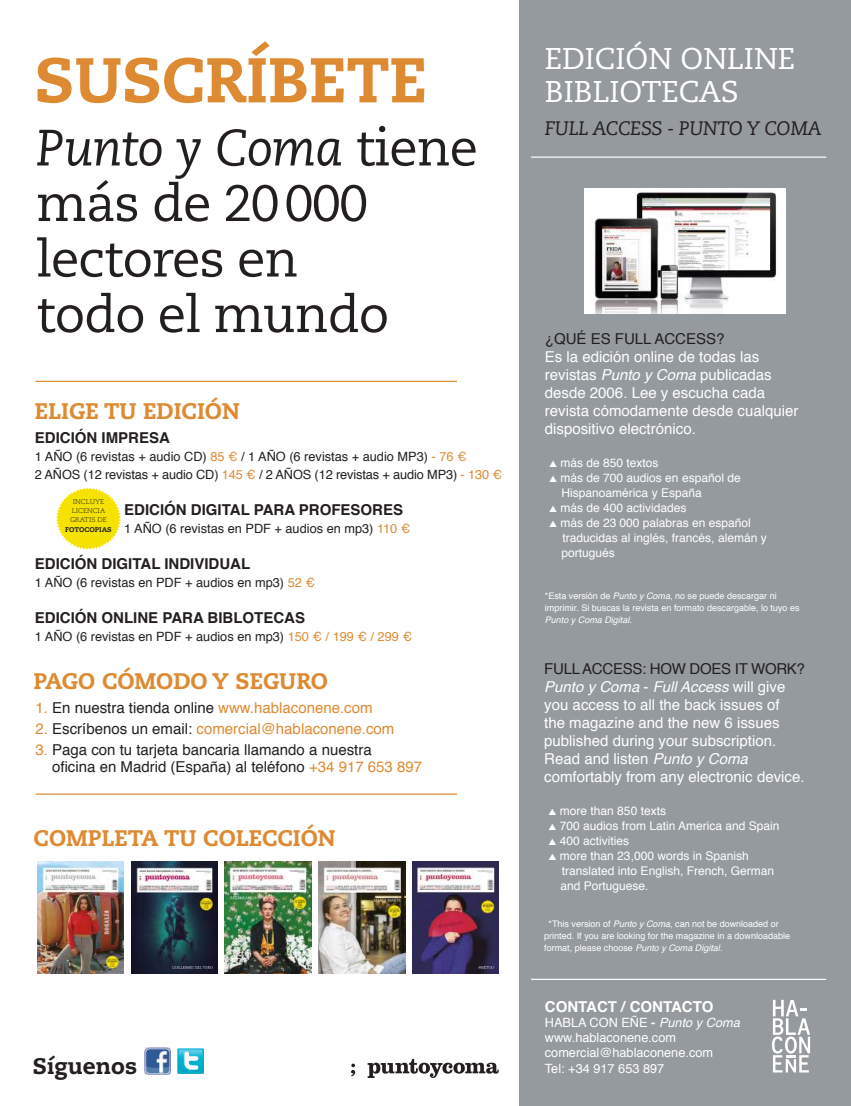
<style>
.page{position:relative;width:851px;height:1106px;background:#fff}
.page>*{position:absolute;margin:0;border:0;box-sizing:border-box;transform-origin:0 0}
.t1{font:800 63px "Caecilia";color:#de8a32}
.t2{font:51px/55.5px "Caecilia";letter-spacing:-.02em;color:#231f20}
.t3{font:30px/33px "Caecilia";color:#fff}
.t4{font:800 22.5px "Caecilia";color:#de8a32}
.t5{font:800 22.5px "Caecilia";color:#231f20}
.t6{font:italic 19.5px "Caecilia";letter-spacing:-.02em;color:#231f20}
.t7{font:15px/18px "Helvetica";color:#fff}
.t8{font:15px/16.5px "Helvetica";color:#231f20}
.t9{font:700 15px "Helvetica";color:#231f20}
.t10{font:15px "Helvetica";color:#de8a32}
.t11{font:700 15px "Helvetica";color:#fff}
.t12{font:12.75px/18px "Helvetica";color:#231f20}
.t13{font:12.75px/15px "Helvetica";color:#fff}
.t14{font:12px/15px "Helvetica";color:#fff}
.t15{font:9px/12px "Helvetica";color:#fff}
.t16{font:italic 9px "Helvetica";color:#fff}
.t17{font:300 6.9px/9.1px "Caecilia";color:#231f20;text-align:center;scale:1.04 1}
.t18{font:800 6.9px "Caecilia";color:#231f20;scale:1.04 1}
.s1{font-style:italic}
.s2{color:#de8a32}
.s3{color:#231f20}
.s4{font-weight:700}
</style>
<div class="page">
<hr style="left:850px;top:0;width:1px;height:1106px;background:#af1f22">
<div style="left:519px;top:0;width:331px;height:1106px;background:#949a9d"></div>
<img style="left:144px;top:1047px;width:26px;height:27px">
<img style="left:37px;top:861px;width:87px;height:112px">
<img style="left:131px;top:861px;width:86px;height:112px">
<img style="left:225px;top:861px;width:86px;height:112px">
<img style="left:318px;top:861px;width:87px;height:112px">
<img style="left:412px;top:861px;width:87px;height:112px">
<hr style="left:531px;top:156px;width:295px;height:2px;background:#fff">
<svg style="left:772px;top:999px;width:38px;height:73px"></svg>
<img style="left:177px;top:1048px;width:26px;height:25px">
<hr style="left:35px;top:381px;width:422px;height:1px;background:#de8a32">
<hr style="left:35px;top:793px;width:422px;height:1px;background:#de8a32">
<hr style="left:531px;top:978px;width:295px;height:2px;background:#fff">
<svg style="left:351px;top:1063px;width:4px;height:13px"></svg>
<svg style="left:367px;top:1058px;width:131px;height:20px"></svg>
<img style="left:584px;top:189px;width:201px;height:124px">
<svg style="left:56px;top:487px;width:65px;height:62px"></svg>
<h1 class="t1" style="left:35px;top:41px;width:393px">SUSCRÍBETE</h1>
<h3 class="t3" style="left:544px;top:43px;width:252px">EDICIÓN ONLINE<br>BIBLIOTECAS</h3>
<h3 class="t6" style="left:544px;top:117px;width:279px">FULL ACCESS - PUNTO Y COMA</h3>
<h2 class="t2" style="left:36px;top:121px;width:443px"><span class="s1">Punto y Coma</span> tiene más de 20 000 lectores en<br>todo el mundo</h2>
<p class="t8" style="left:544px;top:332px;width:181px">¿QUÉ ES FULL ACCESS?</p>
<p class="t7" style="left:544px;top:349px;width:255px">Es la edición online de todas las revistas <span class="s1">Punto y Coma</span> publicadas desde 2006. Lee y escucha cada revista cómodamente desde cualquier dispositivo electrónico.</p>
<p class="t14" style="left:549px;top:456px;width:111px">▲ más de 850 textos</p>
<p class="t14" style="left:561px;top:471px;width:181px;text-indent:-12px">▲ más de 700 audios en español de<br>Hispanoamérica y España</p>
<p class="t14" style="left:549px;top:501px;width:139px">▲ más de 400 actividades</p>
<p class="t14" style="left:561px;top:516px;width:207px;text-indent:-12px">▲ más de 23 000 palabras en español traducidas al inglés, francés, alemán y portugués</p>
<p class="t15" style="left:544px;top:591px;width:256px">*Esta versión de <span class="s1">Punto y Coma</span>, no se puede descargar ni imprimir. Si buscas la revista en formato descargable, lo tuyo es</p>
<p class="t16" style="left:544px;top:616px;width:89px">Punto y Coma Digital.</p>
<h3 class="t4" style="left:35px;top:397px;width:206px">ELIGE TU EDICIÓN</h3>
<p class="t9" style="left:35px;top:431px;width:137px">EDICIÓN IMPRESA</p>
<p class="t12" style="left:35px;top:449px;width:468px">1 AÑO (6 revistas + audio CD) <span class="s2">85 ¤</span> / 1 AÑO (6 revistas + audio MP3) <span class="s2">- 76 ¤<br></span>2 AÑOS (12 revistas + audio CD) <span class="s2">145 ¤</span> / 2 AÑOS (12 revistas + audio MP3) <span class="s2">- 130 ¤</span></p>
<p class="t9" style="left:124px;top:503px;width:280px">EDICIÓN DIGITAL PARA PROFESORES</p>
<p class="t12" style="left:124px;top:521px;width:287px">1 AÑO (6 revistas en PDF + audios en mp3) <span class="s2">110 ¤</span></p>
<p class="t9" style="left:35px;top:557px;width:217px">EDICIÓN DIGITAL INDIVIDUAL</p>
<p class="t12" style="left:35px;top:575px;width:281px">1 AÑO (6 revistas en PDF + audios en mp3) <span class="s2">52 ¤</span></p>
<p class="t9" style="left:35px;top:611px;width:272px">EDICIÓN ONLINE PARA BIBLOTECAS</p>
<p class="t12" style="left:35px;top:629px;width:378px">1 AÑO (6 revistas en PDF + audios en mp3) <span class="s2">150 ¤ / 199 ¤ / 299 ¤</span></p>
<p class="t17" style="left:70px;top:497px;width:37px">INCLUYE<br>LICENCIA<br>GRATIS DE</p>
<p class="t18" style="left:65px;top:525px;width:46px">FOTOCOPIAS</p>
<h3 class="t4" style="left:34px;top:667px;width:296px">PAGO CÓMODO Y SEGURO</h3>
<p class="t10" style="left:35px;top:702px;width:338px">1. <span class="s3">En nuestra tienda online</span> www.hablaconene.com</p>
<p class="t10" style="left:35px;top:723px;width:360px">2. <span class="s3">Escríbenos un email:</span> comercial@hablaconene.com</p>
<p class="t8" style="left:52px;top:743px;width:371px;text-indent:-17px"><span class="s2">3.</span> Paga con tu tarjeta bancaria llamando a nuestra<br>oficina en Madrid (España) al teléfono <span class="s2">+34 917 653 897</span></p>
<h3 class="t4" style="left:34px;top:824px;width:304px">COMPLETA TU COLECCIÓN</h3>
<p class="t7" style="left:544px;top:660px;width:262px"><span class="s3">FULL ACCESS: HOW DOES IT WORK?<br></span><span class="s1">Punto y Coma</span> - <span class="s1">Full Access</span> will give you access to all the back issues of<br>the magazine and the new 6 issues published during your subscription.<br>Read and listen <span class="s1">Punto y Coma </span>comfortably from any electronic device.</p>
<p class="t14" style="left:548px;top:804px;width:119px">▲ more than 850 texts</p>
<p class="t14" style="left:548px;top:819px;width:232px">▲ 700 audios from Latin America and Spain</p>
<p class="t14" style="left:548px;top:834px;width:82px">▲ 400 activities</p>
<p class="t14" style="left:560px;top:849px;width:215px;text-indent:-12px">▲ more than 23,000 words in Spanish translated into English, French, German and Portuguese.</p>
<p class="t15" style="left:544px;top:919px;width:247px;text-indent:4px">*This version of <span class="s1">Punto y Coma</span>, can not be downloaded or printed. If you are looking for the magazine in a downloadable format, please choose <span class="s1">Punto y Coma Digital</span>.</p>
<p class="t11" style="left:544px;top:1000px;width:170px">CONTACT / CONTACTO</p>
<p class="t13" style="left:544px;top:1016px;width:196px">HABLA CON EÑE <span class="s4">-</span> <span class="s1">Punto y Coma </span>www.hablaconene.com comercial@hablaconene.com</p>
<h3 class="t5" style="left:33px;top:1051px;width:106px">Síguenos</h3>
<p class="t13" style="left:544px;top:1061px;width:121px">Tel: +34 917 653 897</p>
</div>
